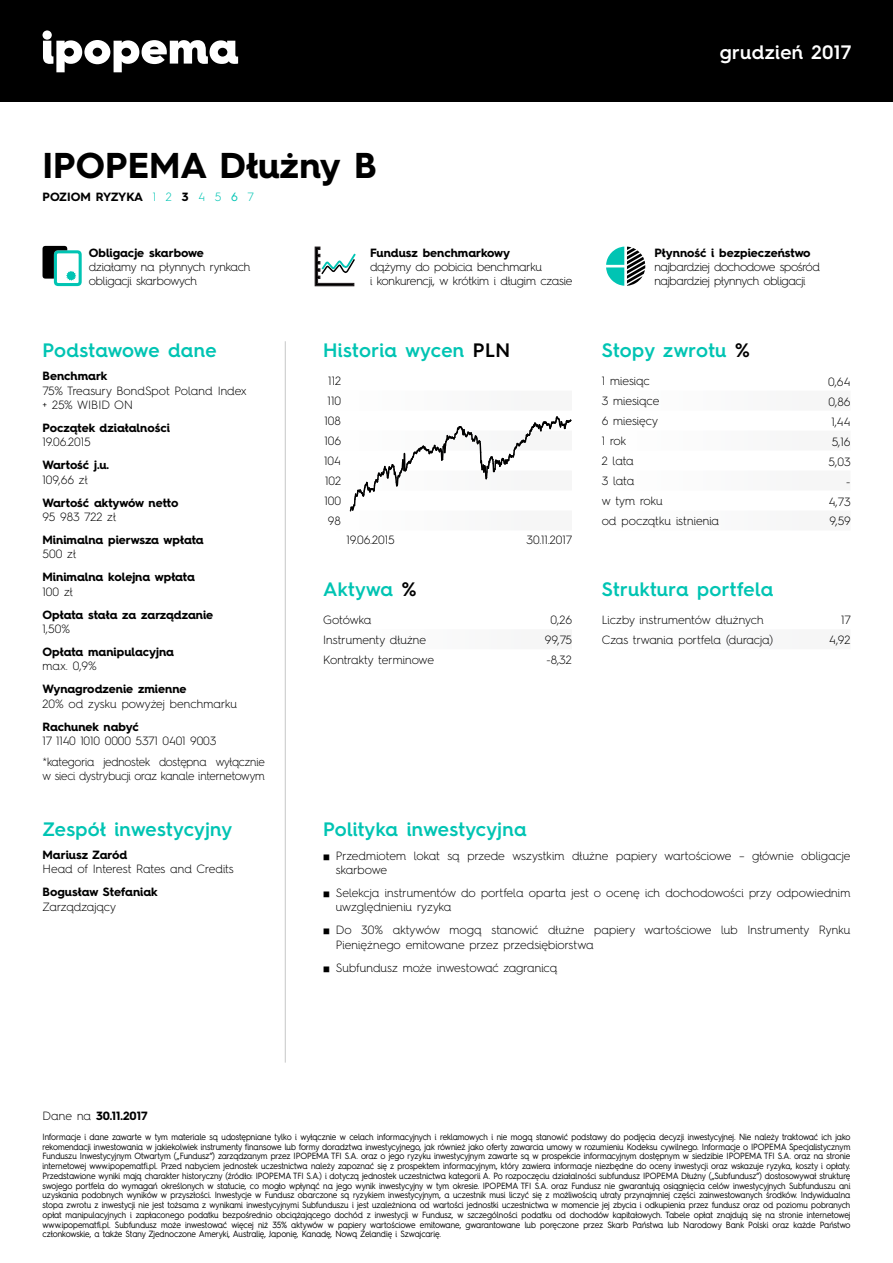
<style>
.page{position:relative;width:893px;height:1263px;background:#fff}
.page>*{position:absolute;margin:0;border:0;box-sizing:border-box;transform-origin:0 0}
.t1{font:700 36px "Hurme Geometric Sans 4";color:#000}
.t2{font:600 19.5px "Hurme Geometric Sans 4";letter-spacing:.02em;color:#00c4b3}
.t3{font:600 19.5px "Hurme Geometric Sans 4";letter-spacing:.02em;color:#fff}
.t4{font:300 12px/20px "Hurme Geometric Sans 4";letter-spacing:-.01em;color:#000}
.t5{font:700 12px "Hurme Geometric Sans 4";color:#000}
.t6{font:300 12px/14.4px "Hurme Geometric Sans 4";letter-spacing:-.01em;color:#000;scale:.96 1}
.t7{font:300 12px/14.4px "Hurme Geometric Sans 4";letter-spacing:-.03em;color:#000}
.t8{font:9px/9.8px "Hurme Geometric Sans 4";letter-spacing:-.01em;color:#000;text-align:justify;scale:.92 1}
.s1{font-weight:300;color:#00c4b3}
.s2{font-weight:400;color:#00c4b3}
.s3{color:#000}
.s4{font-weight:300}
</style>
<div class="page">
<div style="left:0;top:0;width:893px;height:102px;background:#000"></div>
<svg style="left:43px;top:30px;width:195px;height:42px"></svg>
<hr style="left:285px;top:341px;width:1px;height:721px;background:#c6c7c8">
<div style="left:54px;top:250px;width:28px;height:36px;background:#00c4b3;border-radius:5px"></div>
<div style="left:57px;top:253px;width:22px;height:30px;background:#fff;border-radius:2px"></div>
<svg style="left:43px;top:246px;width:33px;height:35px"></svg>
<svg style="left:606px;top:247px;width:39px;height:39px"></svg>
<svg style="left:314px;top:246px;width:42px;height:41px"></svg>
<svg style="left:349px;top:416px;width:223px;height:96px"></svg>
<h1 class="t1" style="left:43px;top:140px;width:336px">IPOPEMA Dłużny B</h1>
<h3 class="t5" style="left:43px;top:188px;width:213px">POZIOM RYZYKA <span class="s1">1 2</span> 3 <span class="s1">4 5</span> <span class="s2">6</span> <span class="s1">7</span></h3>
<h3 class="t5" style="left:89px;top:244px;width:117px">Obligacje skarbowe</h3>
<h3 class="t4" style="left:89px;top:259px;width:163px;line-height:14.4px">działamy na płynnych rynkach obligacji skarbowych</h3>
<h3 class="t5" style="left:370px;top:244px;width:142px">Fundusz benchmarkowy</h3>
<h3 class="t4" style="left:370px;top:259px;width:204px;line-height:14.4px">dążymy do pobicia benchmarku<br>i konkurencji, w krótkim i długim czasie</h3>
<h2 class="t3" style="left:720px;top:39px;width:133px">grudzień 2017</h2>
<h3 class="t5" style="left:654px;top:244px;width:158px">Płynność i bezpieczeństwo</h3>
<h3 class="t7" style="left:654px;top:259px;width:167px">najbardziej dochodowe spośród najbardziej płynnych obligacji</h3>
<h2 class="t2" style="left:43px;top:336px;width:176px">Podstawowe dane</h2>
<h2 class="t2" style="left:323px;top:336px;width:188px">Historia wycen <span class="s3">PLN</span></h2>
<h2 class="t2" style="left:602px;top:336px;width:150px">Stopy zwrotu <span class="s3">%</span></h2>
<h3 class="t4" style="left:602px;top:371px;width:119px">1 miesiąc<br>3 miesiące<br>6 miesięcy<br>1 rok<br>2 lata<br>3 lata<br>w tym roku<br>od początku istnienia</h3>
<h3 class="t5" style="left:43px;top:368px;width:67px">Benchmark</h3>
<h3 class="t4" style="left:43px;top:383px;width:206px;line-height:14.4px">75% Treasury BondSpot Poland Index + 25% WIBID ON</h3>
<h3 class="t5" style="left:43px;top:419px;width:129px">Początek działalności</h3>
<h3 class="t4" style="left:43px;top:432px;width:50px">19.06.2015</h3>
<h3 class="t5" style="left:43px;top:457px;width:68px">Wartość j.u.</h3>
<h3 class="t4" style="left:43px;top:469px;width:47px">109,66 zł</h3>
<h3 class="t5" style="left:43px;top:494px;width:138px">Wartość aktywów netto</h3>
<h3 class="t4" style="left:43px;top:507px;width:75px">95 983 722 zł</h3>
<h3 class="t5" style="left:43px;top:531px;width:163px">Minimalna pierwsza wpłata</h3>
<h3 class="t4" style="left:43px;top:544px;width:35px">500 zł</h3>
<h3 class="t5" style="left:43px;top:569px;width:154px">Minimalna kolejna wpłata</h3>
<h3 class="t4" style="left:43px;top:581px;width:32px">100 zł</h3>
<h3 class="t5" style="left:43px;top:606px;width:172px">Opłata stała za zarządzanie</h3>
<h3 class="t4" style="left:43px;top:618px;width:29px">1,50%</h3>
<h3 class="t5" style="left:43px;top:643px;width:133px">Opłata manipulacyjna</h3>
<h3 class="t4" style="left:43px;top:656px;width:56px">max. 0,9%</h3>
<h3 class="t5" style="left:43px;top:680px;width:145px">Wynagrodzenie zmienne</h3>
<h3 class="t4" style="left:43px;top:693px;width:196px">20% od zysku powyżej benchmarku</h3>
<h3 class="t5" style="left:43px;top:718px;width:98px">Rachunek nabyć</h3>
<h3 class="t4" style="left:43px;top:730px;width:175px">17 1140 1010 0000 5371 0401 9003</h3>
<h3 class="t4" style="left:324px;top:371px;width:19px;text-align:center">112<br>110<br>108<br>106<br>104<br>102<br>100<br>98</h3>
<h3 class="t4" style="left:828px;top:371px;width:24px;text-align:right">0,64<br>0,86<br>1,44<br>5,16<br>5,03 -<br>4,73<br>9,59</h3>
<h3 class="t4" style="left:347px;top:529px;width:50px">19.06.2015</h3>
<h2 class="t2" style="left:323px;top:575px;width:95px">Aktywa <span class="s3">%</span></h2>
<h2 class="t2" style="left:602px;top:575px;width:173px">Struktura portfela</h2>
<h3 class="t4" style="left:526px;top:530px;width:48px">30.11.2017</h3>
<h3 class="t4" style="left:323px;top:610px;width:50px">Gotówka</h3>
<h3 class="t4" style="left:551px;top:610px;width:23px">0,26</h3>
<h3 class="t4" style="left:323px;top:630px;width:105px">Instrumenty dłużne</h3>
<h3 class="t4" style="left:545px;top:630px;width:29px">99,75</h3>
<h3 class="t4" style="left:323px;top:650px;width:112px">Kontrakty terminowe</h3>
<h3 class="t4" style="left:546px;top:650px;width:27px">-8,32</h3>
<h3 class="t4" style="left:602px;top:610px;width:163px">Liczby instrumentów dłużnych</h3>
<h3 class="t4" style="left:841px;top:610px;width:11px">17</h3>
<h3 class="t4" style="left:602px;top:630px;width:173px">Czas trwania portfela (duracja)</h3>
<h3 class="t4" style="left:829px;top:630px;width:23px">4,92</h3>
<h3 class="t6" style="left:43px;top:754px;width:233px">*kategoria jednostek dostępna wyłącznie w sieci dystrybucji oraz kanale internetowym</h3>
<h2 class="t2" style="left:43px;top:816px;width:191px">Zespół inwestycyjny</h2>
<h3 class="t5" style="left:43px;top:846px;width:86px">Mariusz Zaród</h3>
<h3 class="t4" style="left:43px;top:859px;width:193px">Head of Interest Rates and Credits</h3>
<h3 class="t5" style="left:43px;top:883px;width:117px">Bogusław Stefaniak</h3>
<h3 class="t4" style="left:43px;top:896px;width:75px">Zarządzający</h3>
<h3 class="t5" style="left:43px;top:1108px;width:107px"><span class="s4">Dane na</span> 30.11.2017</h3>
<h2 class="t2" style="left:323px;top:816px;width:205px">Polityka inwestycyjna</h2>
<h3 class="t4" style="left:336px;top:848px;width:516px;line-height:14.4px">Przedmiotem lokat są przede wszystkim dłużne papiery wartościowe – głównie obligacje skarbowe</h3>
<h3 class="t4" style="left:336px;top:885px;width:516px;line-height:14.4px">Selekcja instrumentów do portfela oparta jest o ocenę ich dochodowości przy odpowiednim uwzględnieniu ryzyka</h3>
<h3 class="t4" style="left:336px;top:923px;width:516px;line-height:14.4px">Do 30% aktywów mogą stanowić dłużne papiery wartościowe lub Instrumenty Rynku<br>Pieniężnego emitowane przez przedsiębiorstwa</h3>
<h3 class="t4" style="left:336px;top:957px;width:223px">Subfundusz może inwestować zagranicą</h3>
<p class="t8" style="left:43px;top:1131px;width:880px">Informacje i dane zawarte w tym materiale są udostępniane tylko i wyłącznie w celach informacyjnych i reklamowych i nie mogą stanowić podstawy do podjęcia decyzji inwestycyjnej. Nie należy traktować ich jako rekomendacji inwestowania w jakiekolwiek instrumenty finansowe lub formy doradztwa inwestycyjnego, jak również jako oferty zawarcia umowy w rozumieniu Kodeksu cywilnego. Informacje o IPOPEMA Specjalistycznym Funduszu Inwestycyjnym Otwartym („Fundusz”) zarządzanym przez IPOPEMA TFI S.A. oraz o jego ryzyku inwestycyjnym zawarte są w prospekcie informacyjnym dostępnym w siedzibie IPOPEMA TFI S.A. oraz na stronie internetowej www.ipopematfi.pl. Przed nabyciem jednostek uczestnictwa należy zapoznać się z prospektem informacyjnym, który zawiera informacje niezbędne do oceny inwestycji oraz wskazuje ryzyka, koszty i opłaty.<br>Przedstawione wyniki mają charakter historyczny (źródło: IPOPEMA TFI S.A.) i dotyczą jednostek uczestnictwa kategorii A. Po rozpoczęciu działalności subfundusz IPOPEMA Dłużny („Subfundusz”) dostosowywał strukturę swojego portfela do wymagań określonych w statucie, co mogło wpłynąć na jego wynik inwestycyjny w tym okresie. IPOPEMA TFI S.A. oraz Fundusz nie gwarantują osiągnięcia celów inwestycyjnych Subfunduszu ani uzyskania podobnych wyników w przyszłości. Inwestycje w Fundusz obarczone są ryzykiem inwestycyjnym, a uczestnik musi liczyć się z możliwością utraty przynajmniej części zainwestowanych środków. Indywidualna stopa zwrotu z inwestycji nie jest tożsama z wynikami inwestycyjnymi Subfunduszu i jest uzależniona od wartości jednostki uczestnictwa w momencie jej zbycia i odkupienia przez fundusz oraz od poziomu pobranych opłat manipulacyjnych i zapłaconego podatku bezpośrednio obciążającego dochód z inwestycji w Fundusz, w szczególności podatku od dochodów kapitałowych. Tabele opłat znajdują się na stronie internetowej www.ipopematfi.pl. Subfundusz może inwestować więcej niż 35% aktywów w papiery wartościowe emitowane, gwarantowane lub poręczone przez Skarb Państwa lub Narodowy Bank Polski oraz każde Państwo członkowskie, a także Stany Zjednoczone Ameryki, Australię, Japonię, Kanadę, Nową Zelandię i Szwajcarię.</p>
</div>
